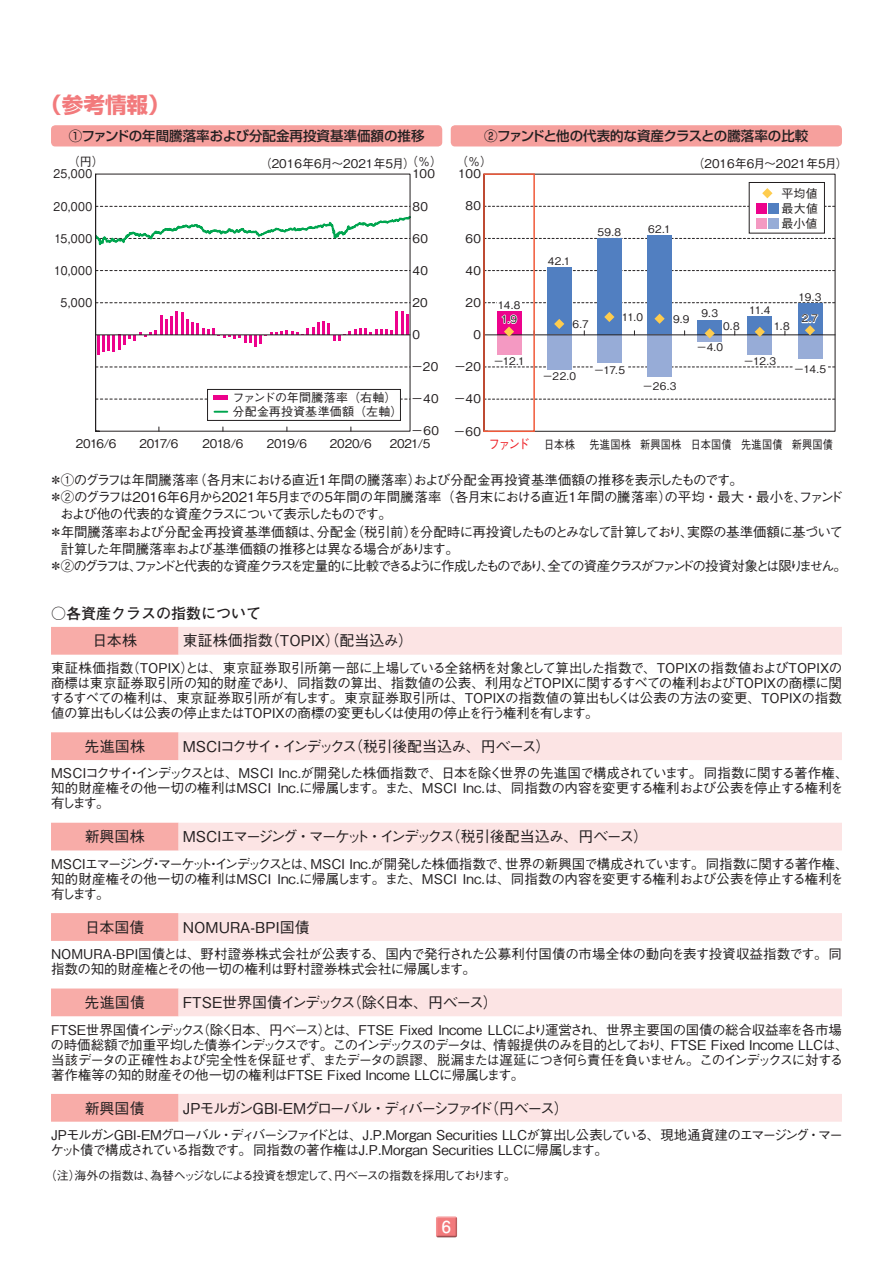
<style>
.page{position:relative;width:893px;height:1263px;background:#fff}
.page>*{position:absolute;margin:0;border:0;box-sizing:border-box;transform-origin:0 0}
.t1{font:700 21.6px "Shin Go Pro";color:#f27a7c}
.t2{font:700 16.5px "Futo Go B101 Pro";color:#fff}
.t3{font:500 15px "Gothic BBB Pro";letter-spacing:-.085em;color:#231f20}
.t4{font:500 15px "Gothic BBB Pro";letter-spacing:-.125em;color:#231f20}
.t5{font:500 15px "Gothic BBB Pro";letter-spacing:-.12em;color:#231f20}
.t6{font:500 15px "Gothic BBB Pro";color:#231f20}
.t7{font:500 15px "Gothic BBB Pro";letter-spacing:-.03em;color:#231f20}
.t8{font:700 15px "Futo Go B101 Pro";color:#231f20}
.t9{font:500 13.5px/15px "Gothic BBB Pro";letter-spacing:-.04em;color:#231f20}
.t10{font:500 13.5px/15px "Gothic BBB Pro";color:#231f20}
.t11{font:500 13.5px "Gothic BBB Pro";letter-spacing:-.17em;color:#231f20}
.t12{font:500 13.5px "Gothic BBB Pro";letter-spacing:-.015em;color:#231f20}
.t13{font:500 13.5px "Shin Go Pro";color:#231f20}
.t14{font:500 13.5px "Gothic BBB Pro";letter-spacing:-.065em;color:#231f20}
.t15{font:500 13.5px "Gothic BBB Pro";letter-spacing:-.1em;color:#231f20}
.t16{font:500 12px/15px "Gothic BBB Pro";color:#231f20}
.t17{font:500 12px "Gothic BBB Pro";letter-spacing:-.115em;color:#231f20}
.t18{font:500 12px "Gothic BBB Pro";color:#231f20;scale:.9 1}
.t19{font:500 12px "Gothic BBB Pro";letter-spacing:.025em;color:#231f20;scale:.85 1}
.t20{font:500 10.5px/21.6px "Gothic BBB Pro";letter-spacing:-.045em;color:#231f20}
.s1{font-size:13.5px;color:#ee1d23}
</style>
<div class="page">
<svg style="left:51px;top:627px;width:128px;height:495px"></svg>
<svg style="left:179px;top:627px;width:663px;height:495px"></svg>
<div style="left:51px;top:125px;width:391px;height:21px;background:#f6a09d;border-radius:4px"></div>
<div style="left:451px;top:125px;width:391px;height:21px;background:#f6a09d;border-radius:4px"></div>
<svg style="left:95px;top:173px;width:316px;height:259px"></svg>
<svg style="left:486px;top:174px;width:350px;height:258px"></svg>
<svg style="left:762px;top:188px;width:10px;height:10px"></svg>
<hr style="left:593px;top:365px;width:33px;height:4px;background:#fff">
<hr style="left:793px;top:365px;width:34px;height:4px;background:#fff">
<svg style="left:774px;top:320px;width:17px;height:14px"></svg>
<hr style="left:484px;top:334px;width:351px;height:1px;background:#231f20">
<div style="left:483px;top:173px;width:52px;height:259px;border:2px solid #f05939"></div>
<svg style="left:501px;top:314px;width:17px;height:23px"></svg>
<svg style="left:554px;top:319px;width:10px;height:10px"></svg>
<svg style="left:604px;top:312px;width:10px;height:10px"></svg>
<svg style="left:654px;top:314px;width:11px;height:10px"></svg>
<svg style="left:705px;top:328px;width:10px;height:10px"></svg>
<svg style="left:755px;top:327px;width:10px;height:10px"></svg>
<svg style="left:800px;top:313px;width:20px;height:22px"></svg>
<div style="left:436px;top:1215px;width:23px;height:24px;background:#231f20;opacity:.75"></div>
<h1 class="t1" style="left:40px;top:88px;width:131px">（参考情報）</h1>
<p class="t13" style="left:69px;top:125px;width:357px">①ファンドの年間騰落率および分配金再投資基準価額の推移</p>
<p class="t13" style="left:484px;top:125px;width:326px">②ファンドと他の代表的な資産クラスとの騰落率の比較</p>
<p class="t16" style="left:68px;top:152px;width:37px">（円）</p>
<p class="t16" style="left:406px;top:153px;width:37px">（％）</p>
<p class="t16" style="left:456px;top:153px;width:37px">（％）</p>
<p class="t16" style="left:692px;top:154px;width:157px">（2016年6月～2021年5月）</p>
<p class="t16" style="left:782px;top:184px;width:38px;text-align:justify">平均値最大値最小値</p>
<p class="t16" style="left:260px;top:154px;width:157px">（2016年6月～2021年5月）</p>
<p class="t16" style="left:412px;top:165px;width:24px">100</p>
<p class="t18" style="left:54px;top:164px;width:45px">25,000</p>
<p class="t16" style="left:458px;top:165px;width:24px">100</p>
<p class="t16" style="left:465px;top:197px;width:17px">80</p>
<p class="t16" style="left:412px;top:197px;width:17px">80</p>
<p class="t18" style="left:54px;top:197px;width:45px">20,000</p>
<p class="t20" style="left:648px;top:217px;width:24px">62.1</p>
<p class="t20" style="left:598px;top:220px;width:25px">59.8</p>
<p class="t16" style="left:465px;top:229px;width:17px">60</p>
<p class="t16" style="left:412px;top:229px;width:17px">60</p>
<p class="t18" style="left:54px;top:229px;width:44px">15,000</p>
<p class="t18" style="left:54px;top:261px;width:44px">10,000</p>
<p class="t16" style="left:412px;top:261px;width:17px">40</p>
<p class="t16" style="left:465px;top:261px;width:17px">40</p>
<p class="t20" style="left:548px;top:249px;width:24px">42.1</p>
<p class="t18" style="left:61px;top:293px;width:37px">5,000</p>
<p class="t16" style="left:412px;top:294px;width:17px">20</p>
<p class="t16" style="left:412px;top:326px;width:9px">0</p>
<p class="t16" style="left:411px;top:358px;width:29px">－20</p>
<p class="t16" style="left:466px;top:293px;width:17px">20</p>
<p class="t16" style="left:474px;top:325px;width:9px">0</p>
<p class="t16" style="left:454px;top:358px;width:29px">－20</p>
<p class="t20" style="left:799px;top:285px;width:24px">19.3</p>
<p class="t20" style="left:498px;top:292px;width:24px">14.8</p>
<p class="t20" style="left:749px;top:298px;width:23px">11.4</p>
<p class="t20" style="left:701px;top:301px;width:18px">9.3</p>
<p class="t20" style="left:696px;top:314px;width:45px;text-indent:27px">0.8－4.0</p>
<p class="t20" style="left:622px;top:305px;width:23px">11.0</p>
<p class="t20" style="left:501px;top:307px;width:17px">1.9</p>
<p class="t20" style="left:802px;top:306px;width:18px">2.7</p>
<p class="t20" style="left:673px;top:307px;width:18px">9.9</p>
<p class="t20" style="left:573px;top:312px;width:18px">6.7</p>
<p class="t20" style="left:774px;top:314px;width:17px">1.8</p>
<p class="t20" style="left:744px;top:349px;width:34px">－12.3</p>
<p class="t20" style="left:493px;top:348px;width:33px">－12.1</p>
<p class="t20" style="left:794px;top:357px;width:34px">－14.5</p>
<p class="t20" style="left:594px;top:358px;width:33px">－17.5</p>
<p class="t20" style="left:542px;top:364px;width:35px">－22.0</p>
<p class="t20" style="left:643px;top:373px;width:35px">－26.3</p>
<p class="t16" style="left:233px;top:390px;width:171px;line-height:13.5px">ファンドの年間騰落率（右軸）分配金再投資基準価額（左軸）</p>
<p class="t16" style="left:411px;top:390px;width:29px">－40</p>
<p class="t16" style="left:454px;top:390px;width:29px">－40</p>
<p class="t16" style="left:411px;top:422px;width:29px">－60</p>
<p class="t16" style="left:453px;top:422px;width:29px">－60</p>
<p class="t16" style="left:76px;top:435px;width:42px">2016/6</p>
<p class="t16" style="left:139px;top:435px;width:41px">2017/6</p>
<p class="t16" style="left:203px;top:435px;width:42px">2018/6</p>
<p class="t16" style="left:267px;top:435px;width:42px">2019/6</p>
<p class="t16" style="left:330px;top:435px;width:43px">2020/6</p>
<p class="t16" style="left:390px;top:435px;width:42px">2021/5</p>
<p class="t19" style="left:488px;top:435px;width:407px"><span class="s1">ファンド</span> 日本株 先進国株 新興国株 日本国債 先進国債 新興国債</p>
<p class="t9" style="left:49px;top:471px;width:695px">＊①のグラフは年間騰落率（各月末における直近1年間の騰落率）および分配金再投資基準価額の推移を表示したものです。</p>
<p class="t12" style="left:49px;top:487px;width:795px">＊②のグラフは2016年6月から2021年5月までの5年間の年間騰落率（各月末における直近1年間の騰落率）の平均・最大・最小を、ファンド</p>
<p class="t15" style="left:60px;top:504px;width:333px">および他の代表的な資産クラスについて表示したものです。</p>
<p class="t9" style="left:49px;top:522px;width:795px">＊年間騰落率および分配金再投資基準価額は、分配金（税引前）を分配時に再投資したものとみなして計算しており、実際の基準価額に基づいて</p>
<p class="t14" style="left:61px;top:538px;width:400px">計算した年間騰落率および基準価額の推移とは異なる場合があります。</p>
<p class="t11" style="left:49px;top:555px;width:799px">＊②のグラフは、ファンドと代表的な資産クラスを定量的に比較できるように作成したものであり、全ての資産クラスがファンドの投資対象とは限りません。</p>
<p class="t8" style="left:51px;top:601px;width:211px">○各資産クラスの指数について</p>
<p class="t7" style="left:92px;top:629px;width:46px">日本株</p>
<p class="t6" style="left:183px;top:629px;width:232px">東証株価指数（TOPIX）（配当込み）</p>
<p class="t9" style="left:50px;top:659px;width:794px;text-align:justify">東証株価指数（TOPIX）とは、東京証券取引所第一部に上場している全銘柄を対象として算出した指数で、TOPIXの指数値およびTOPIXの商標は東京証券取引所の知的財産であり、同指数の算出、指数値の公表、利用などTOPIXに関するすべての権利およびTOPIXの商標に関するすべての権利は、東京証券取引所が有します。東京証券取引所は、TOPIXの指数値の算出もしくは公表の方法の変更、TOPIXの指数値の算出もしくは公表の停止またはTOPIXの商標の変更もしくは使用の停止を行う権利を有します。</p>
<p class="t7" style="left:84px;top:734px;width:62px">先進国株</p>
<p class="t3" style="left:183px;top:734px;width:369px">MSCIコクサイ・インデックス（税引後配当込み、円ベース）</p>
<p class="t9" style="left:51px;top:764px;width:799px">MSCIコクサイ・インデックスとは、MSCI Inc.が開発した株価指数で、日本を除く世界の先進国で構成されています。同指数に関する著作権、知的財産権その他一切の権利はMSCI Inc.に帰属します。また、MSCI Inc.は、同指数の内容を変更する権利および公表を停止する権利を有します。</p>
<p class="t7" style="left:85px;top:825px;width:61px">新興国株</p>
<p class="t4" style="left:183px;top:825px;width:467px">MSCIエマージング・マーケット・インデックス（税引後配当込み、円ベース）</p>
<p class="t9" style="left:51px;top:854px;width:799px">MSCIエマージング・マーケット・インデックスとは、MSCI Inc.が開発した株価指数で、世界の新興国で構成されています。同指数に関する著作権、知的財産権その他一切の権利はMSCI Inc.に帰属します。また、MSCI Inc.は、同指数の内容を変更する権利および公表を停止する権利を有します。</p>
<p class="t7" style="left:85px;top:915px;width:61px">日本国債</p>
<p class="t6" style="left:183px;top:915px;width:128px">NOMURA-BPI国債</p>
<p class="t10" style="left:51px;top:945px;width:792px">NOMURA-BPI国債とは、野村證券株式会社が公表する、国内で発行された公募利付国債の市場全体の動向を表す投資収益指数です。同指数の知的財産権とその他一切の権利は野村證券株式会社に帰属します。</p>
<p class="t7" style="left:85px;top:990px;width:62px">先進国債</p>
<p class="t3" style="left:183px;top:990px;width:317px">FTSE世界国債インデックス（除く日本、円ベース）</p>
<p class="t9" style="left:51px;top:1020px;width:799px">FTSE世界国債インデックス（除く日本、円ベース）とは、FTSE Fixed Income LLCにより運営され、世界主要国の国債の総合収益率を各市場の時価総額で加重平均した債券インデックスです。このインデックスのデータは、情報提供のみを目的としており、FTSE Fixed Income LLCは、当該データの正確性および完全性を保証せず、またデータの誤謬、脱漏または遅延につき何ら責任を負いません。このインデックスに対する著作権等の知的財産その他一切の権利はFTSE Fixed Income LLCに帰属します。</p>
<p class="t7" style="left:85px;top:1096px;width:61px">新興国債</p>
<p class="t5" style="left:183px;top:1096px;width:387px">JPモルガンGBI-EMグローバル・ディバーシファイド（円ベース）</p>
<p class="t9" style="left:50px;top:1126px;width:794px">JPモルガンGBI-EMグローバル・ディバーシファイドとは、J.P.Morgan Securities LLCが算出し公表している、現地通貨建のエマージング・マーケット債で構成されている指数です。同指数の著作権はJ.P.Morgan Securities LLCに帰属します。</p>
<p class="t17" style="left:45px;top:1166px;width:473px">（注）海外の指数は、為替ヘッジなしによる投資を想定して、円ベースの指数を採用しております。</p>
<p class="t2" style="left:442px;top:1214px;width:11px">6</p>
</div>
